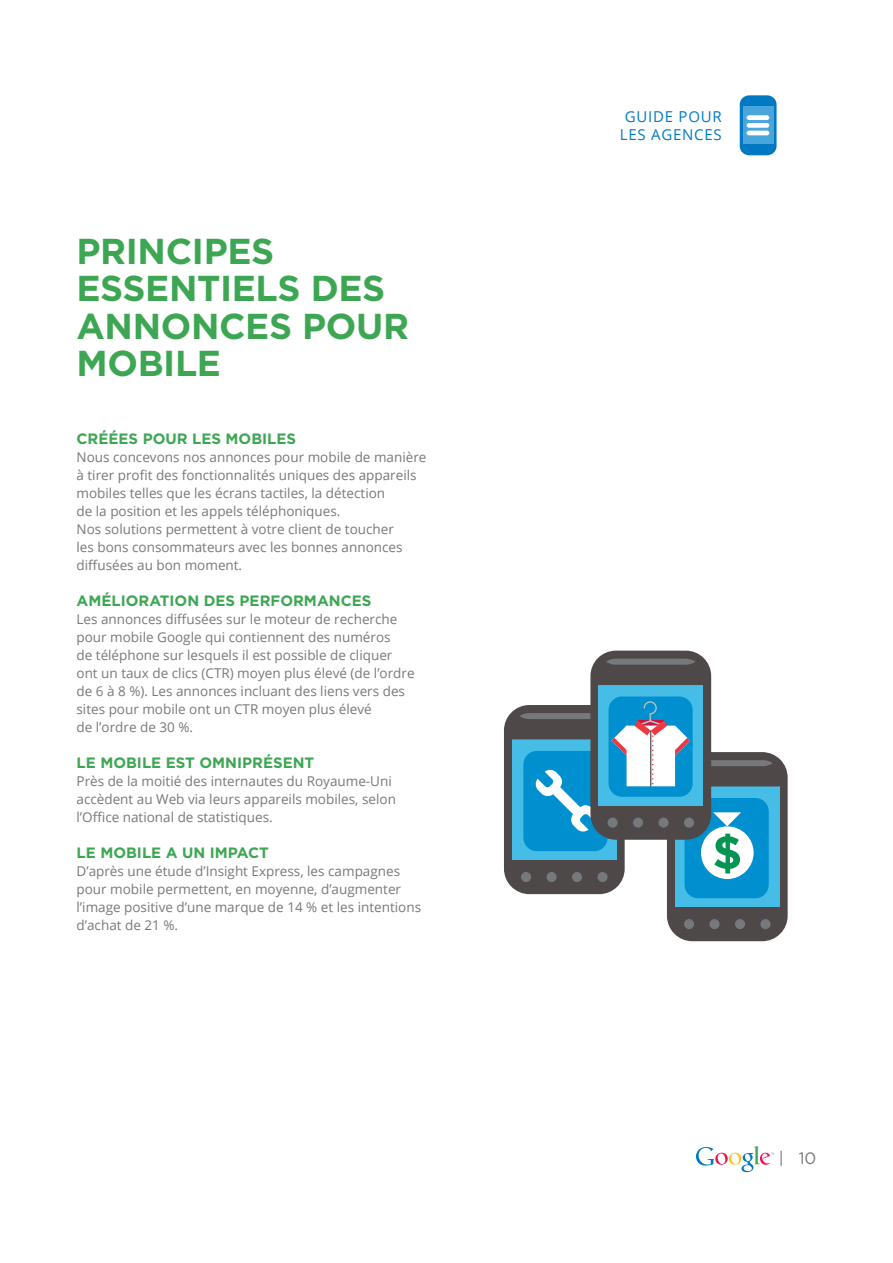
<style>
.page{position:relative;width:893px;height:1263px;background:#fff}
.page>*{position:absolute;margin:0;border:0;box-sizing:border-box;transform-origin:0 0}
.t1{font:700 36px/37.5px "Gotham HTF";letter-spacing:-.01em;color:#3da653}
.t2{font:16.5px "Gotham HTF";color:#76787b}
.t3{font:700 15px "Gotham HTF";color:#3da653}
.t4{font:15px/18px "Open Sans";letter-spacing:.05em;color:#0079c2;text-align:center}
.t5{font:13.5px/18px "Open Sans";color:#76787b}
</style>
<div class="page">
<svg style="left:696px;top:1146px;width:78px;height:26px"></svg>
<div style="left:740px;top:95px;width:36px;height:60px;background:#0079c2;border-radius:9px"></div>
<div style="left:743px;top:106px;width:30px;height:38px;background:#48a6dc"></div>
<div style="left:747px;top:115px;width:22px;height:5px;background:#fff;border-radius:2px"></div>
<div style="left:747px;top:123px;width:22px;height:5px;background:#fff;border-radius:2px"></div>
<hr style="left:747px;top:131px;width:22px;height:4px;background:#fff;border-radius:2px">
<div style="left:504px;top:705px;width:121px;height:189px;background:#4e4948;border-radius:25px"></div>
<div style="left:572px;top:872px;width:10px;height:10px;background:#76787b;border-radius:50%"></div>
<div style="left:597px;top:872px;width:11px;height:10px;background:#76787b;border-radius:50%"></div>
<div style="left:521px;top:872px;width:10px;height:10px;background:#76787b;border-radius:50%"></div>
<div style="left:546px;top:872px;width:11px;height:10px;background:#76787b;border-radius:50%"></div>
<div style="left:667px;top:752px;width:121px;height:189px;background:#4e4948;border-radius:25px"></div>
<div style="left:675px;top:786px;width:105px;height:121px;background:#46bde6"></div>
<div style="left:735px;top:919px;width:10px;height:10px;background:#76787b;border-radius:50%"></div>
<div style="left:760px;top:919px;width:10px;height:10px;background:#76787b;border-radius:50%"></div>
<div style="left:684px;top:919px;width:10px;height:10px;background:#76787b;border-radius:50%"></div>
<div style="left:709px;top:919px;width:11px;height:10px;background:#76787b;border-radius:50%"></div>
<div style="left:685px;top:798px;width:84px;height:100px;background:#008fcf;border-radius:13px"></div>
<div style="left:701px;top:826px;width:53px;height:53px;background:#fff;border-radius:50%"></div>
<div style="left:590px;top:651px;width:121px;height:189px;background:#4e4948;border-radius:25px"></div>
<div style="left:598px;top:685px;width:105px;height:120px;background:#46bde6"></div>
<svg style="left:606px;top:659px;width:89px;height:6px"></svg>
<div style="left:608px;top:696px;width:85px;height:101px;background:#008fcf;border-radius:13px"></div>
<svg style="left:512px;top:701px;width:268px;height:172px"></svg>
<h1 class="t1" style="left:77px;top:231px;width:173px">PRI NCI PES<br>ESSE</h1>
<h1 class="t1" style="left:77px;top:269px;width:334px;text-indent:93px">NTIELS DES<br>ANNONCES POUR<br>MOBI LE</h1>
<p class="t3" style="left:77px;top:430px;width:210px">CRÉÉES POUR LES MOBI LES</p>
<p class="t5" style="left:77px;top:448px;width:351px">Nous concevons nos annonces pour mobile de manière à tirer profit des fonctionnalités uniques des appareils mobiles telles que les écrans tactiles, la détection<br>de la position et les appels téléphoniques.<br>Nos solutions permettent à votre client de toucher<br>les bons consommateurs avec les bonnes annonces diffusées au bon moment.</p>
<p class="t3" style="left:77px;top:592px;width:138px">AMÉLIORATION DES</p>
<p class="t3" style="left:240px;top:592px;width:122px">PERFORMANCES</p>
<p class="t5" style="left:77px;top:610px;width:340px">Les annonces diffusées sur le moteur de recherche pour mobile Google qui contiennent des numéros<br>de téléphone sur lesquels il est possible de cliquer ont un taux de clics (CTR) moyen plus élevé (de l’ordre de 6 à 8 %). Les annonces incluant des liens vers des sites pour mobile ont un CTR moyen plus élevé<br>de l’ordre de 30 %.</p>
<p class="t3" style="left:77px;top:754px;width:239px">LE MOBI LE EST OMNI PRÉSENT</p>
<p class="t5" style="left:77px;top:772px;width:321px">Près de la moitié des internautes du Royaume-Uni accèdent au Web via leurs appareils mobiles, selon l’Office national de statistiques.</p>
<p class="t3" style="left:77px;top:844px;width:194px">LE MOBI LE A UN I MPACT</p>
<p class="t5" style="left:77px;top:862px;width:346px">D’après une étude d’Insight Express, les campagnes pour mobile permettent, en moyenne, d’augmenter l’image positive d’une marque de 14 % et les intentions d’achat de 21 %.</p>
<p class="t4" style="left:620px;top:108px;width:103px">GUIDE pour les age nces</p>
<p class="t2" style="left:779px;top:1149px;width:39px">| 10</p>
</div>
